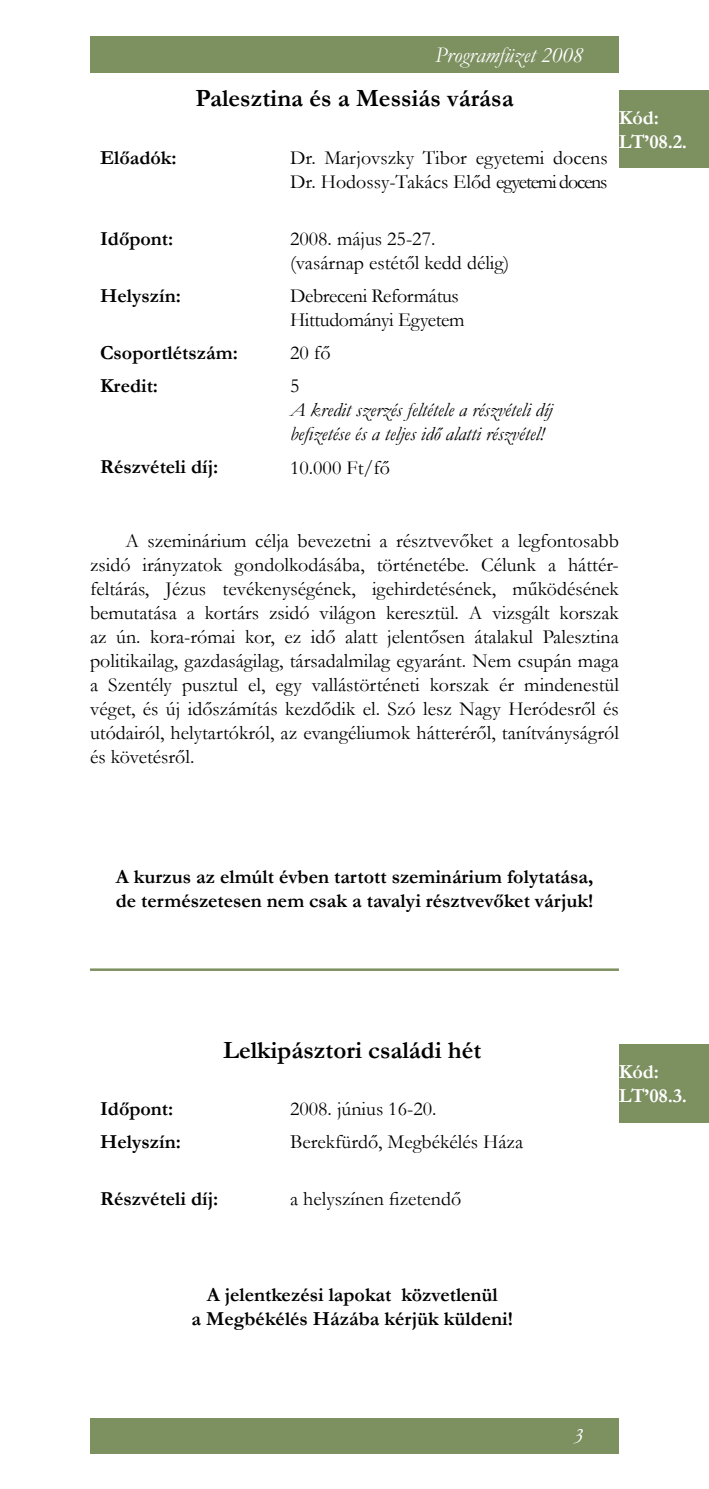
<style>
.page{position:relative;width:709px;height:1489px;background:#fff}
.page>*{position:absolute;margin:0;border:0;box-sizing:border-box;transform-origin:0 0}
.t1{font:700 25px "Garamond";color:#000}
.t2{font:italic 22.5px "Garamond";color:#fff}
.t3{font:20px/24px "Garamond";color:#000}
.t4{font:700 20px/24px "Garamond";color:#000}
.t5{font:italic 20px/24px "Garamond";color:#000}
.t6{font:20px/24px "Garamond";letter-spacing:-.02em;color:#000}
.t7{font:700 20px/24px "Garamond";letter-spacing:-.005em;color:#fff}
</style>
<div class="page">
<div style="left:619px;top:1044px;width:90px;height:78px;background:#7d9060"></div>
<hr style="left:90px;top:968px;width:529px;height:2px;background:#7d9060">
<div style="left:90px;top:1417px;width:529px;height:36px;background:#7d9060"></div>
<div style="left:90px;top:36px;width:529px;height:37px;background:#7d9060"></div>
<div style="left:619px;top:90px;width:90px;height:78px;background:#7d9060"></div>
<p class="t2" style="left:435px;top:39px;width:150px">Programfüzet 2008</p>
<p class="t1" style="left:195px;top:81px;width:320px">Palesztina és a Messiás várása</p>
<p class="t4" style="left:100px;top:145px;width:78px">Előadók:</p>
<p class="t3" style="left:290px;top:145px;width:319px">Dr. Marjovszky Tibor egyetemi docens<br>Dr. Hodossy-Takács Előd egyetemi docens</p>
<p class="t4" style="left:100px;top:226px;width:75px">Időpont:</p>
<p class="t3" style="left:290px;top:226px;width:221px">2008. május 25-27. (vasárnap estétől kedd délig)</p>
<p class="t4" style="left:100px;top:283px;width:83px">Helyszín:</p>
<p class="t6" style="left:290px;top:283px;width:176px">Debreceni Református<br>Hittudományi Egyetem</p>
<p class="t4" style="left:100px;top:340px;width:139px">Csoportlétszám:</p>
<p class="t3" style="left:290px;top:340px;width:42px">20 fő</p>
<p class="t4" style="left:100px;top:373px;width:60px">Kredit:</p>
<p class="t3" style="left:290px;top:373px;width:11px">5</p>
<p class="t5" style="left:290px;top:397px;width:264px">A kredit szerzés feltétele a részvételi díj befizetése és a teljes idő alatti részvétel!</p>
<p class="t4" style="left:100px;top:455px;width:120px">Részvételi díj:</p>
<p class="t3" style="left:290px;top:455px;width:102px">10.000 Ft/fő</p>
<p class="t7" style="left:619px;top:105px;width:70px">Kód:<br>LT’08.2.</p>
<p class="t3" style="left:90px;top:528px;width:530px;text-align:justify;text-indent:35px">A szeminárium célja bevezetni a résztvevőket a legfontosabb zsidó irányzatok gondolkodásába, történetébe. Célunk a háttér&shy;feltárás, Jézus tevékenységének, igehirdetésének, működésének bemutatása a kortárs zsidó világon keresztül. A vizsgált korszak az ún. kora-római kor, ez idő alatt jelentősen átalakul Palesztina politikailag, gazdaságilag, társadalmilag egyaránt. Nem csupán maga a Szentély pusztul el, egy vallástörténeti korszak ér mindenestül véget, és új időszámítás kezdődik el. Szó lesz Nagy Heródesről és utódairól, helytartókról, az evangéliumok hátteréről, tanítványságról és követésről.</p>
<p class="t4" style="left:116px;top:864px;width:479px">A kurzus az elmúlt évben tartott szeminárium folytatása, de természetesen nem csak a tavalyi résztvevőket várjuk!</p>
<p class="t1" style="left:223px;top:1033px;width:260px">Lelkipásztori családi hét</p>
<p class="t4" style="left:100px;top:1096px;width:75px">Időpont:</p>
<p class="t3" style="left:290px;top:1096px;width:148px">2008. június 16-20.</p>
<p class="t4" style="left:100px;top:1129px;width:83px">Helyszín:</p>
<p class="t3" style="left:290px;top:1129px;width:234px">Berekfürdő, Megbékélés Háza</p>
<p class="t4" style="left:100px;top:1186px;width:120px">Részvételi díj:</p>
<p class="t3" style="left:290px;top:1186px;width:173px">a helyszínen fizetendő</p>
<p class="t4" style="left:191px;top:1282px;width:323px;text-align:center">A jelentkezési lapokat közvetlenül<br>a Megbékélés Házába kérjük küldeni!</p>
<p class="t7" style="left:619px;top:1059px;width:70px">Kód:<br>LT’08.3.</p>
</div>
